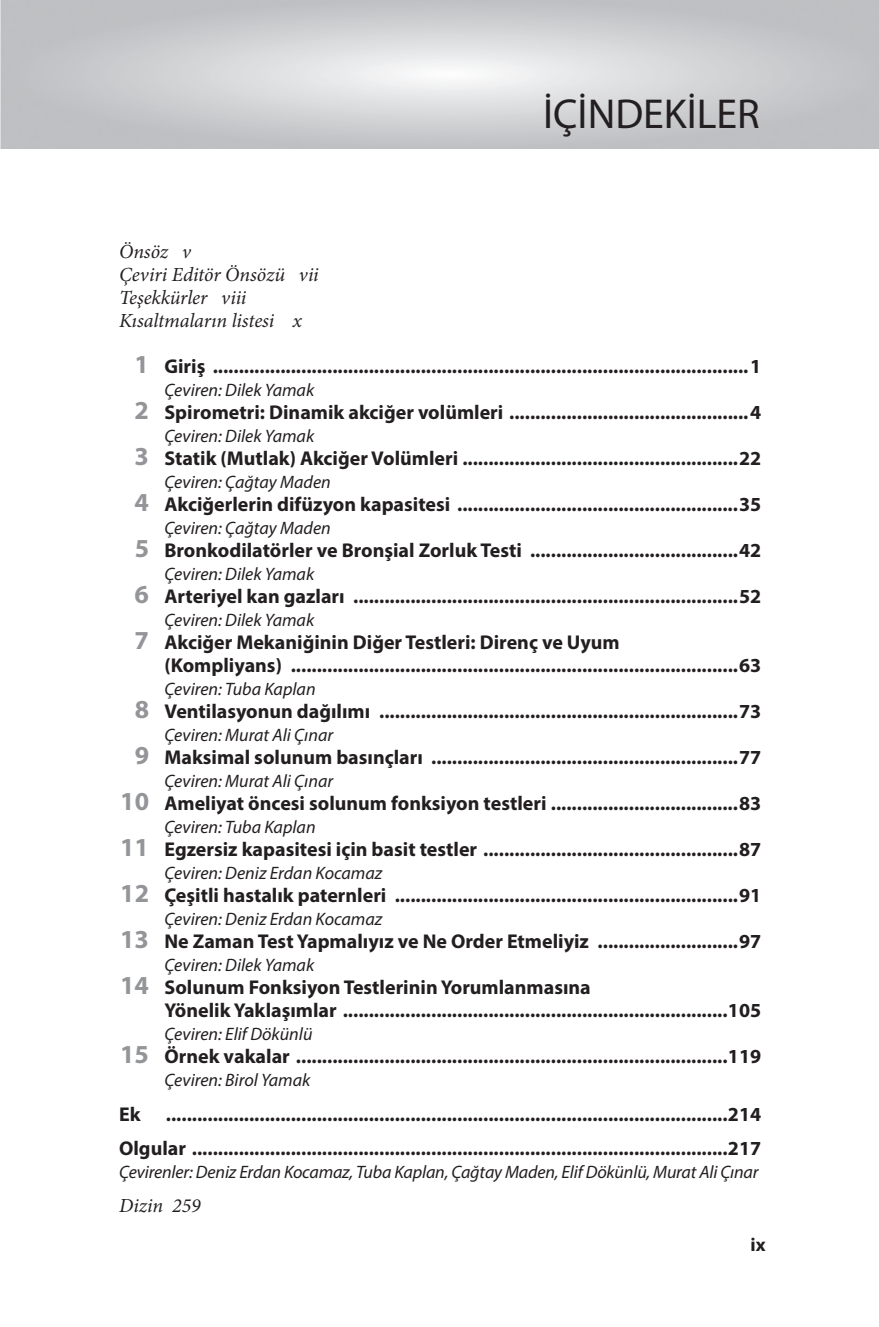
<style>
.page{position:relative;width:879px;height:1327px;background:#fff}
.page>*{position:absolute;margin:0;border:0;box-sizing:border-box;transform-origin:0 0}
.t1{font:42px "Myriad Pro";color:#231f20}
.t2{font:700 20px/23px "Myriad Pro";color:#231f20}
.t3{font:italic 20px/23px "Minions";letter-spacing:-.01em;color:#231f20}
.t4{font:700 19px "Myriad Pro";color:#231f20}
.t5{font:italic 18px "Myriad Pro";color:#231f20}
.s1{font-size:26px;color:#939598}
</style>
<div class="page">
<h1 class="t1" style="left:543px;top:88px;width:218px">İÇİNDEKİLER</h1>
<p class="t3" style="left:119px;top:240px;width:201px">Önsöz v<br>Çeviri Editör Önsözü vii<br>Teşekkürler viii<br>Kısaltmaların listesi x</p>
<p class="t2" style="left:135px;top:354px;width:628px"><span class="s1">1</span> Giriş .......................................................................................................1</p>
<p class="t5" style="left:164px;top:379px;width:151px">Çeviren: Dilek Yamak</p>
<p class="t2" style="left:135px;top:400px;width:628px"><span class="s1">2</span> Spirometri: Dinamik akciğer volümleri ..............................................4</p>
<p class="t5" style="left:164px;top:425px;width:151px">Çeviren: Dilek Yamak</p>
<p class="t2" style="left:135px;top:446px;width:628px"><span class="s1">3</span> Statik (Mutlak) Akciğer Volümleri .....................................................22</p>
<p class="t5" style="left:164px;top:471px;width:168px">Çeviren: Çağtay Maden</p>
<p class="t2" style="left:135px;top:492px;width:628px"><span class="s1">4</span> Akciğerlerin difüzyon kapasitesi ......................................................35</p>
<p class="t5" style="left:164px;top:517px;width:168px">Çeviren: Çağtay Maden</p>
<p class="t2" style="left:135px;top:538px;width:628px"><span class="s1">5</span> Bronkodilatörler ve Bronşial Zorluk Testi ........................................42</p>
<p class="t5" style="left:164px;top:563px;width:151px">Çeviren: Dilek Yamak</p>
<p class="t2" style="left:135px;top:584px;width:628px"><span class="s1">6</span> Arteriyel kan gazları ..........................................................................52</p>
<p class="t5" style="left:164px;top:609px;width:151px">Çeviren: Dilek Yamak</p>
<p class="t2" style="left:164px;top:630px;width:598px;text-indent:-30px"><span class="s1">7</span> Akciğer Mekaniğinin Diğer Testleri: Direnç ve Uyum<br>(Kompliyans) ......................................................................................63</p>
<p class="t5" style="left:164px;top:678px;width:153px">Çeviren: Tuba Kaplan</p>
<p class="t2" style="left:135px;top:699px;width:628px"><span class="s1">8</span> Ventilasyonun dağılımı .....................................................................73</p>
<p class="t5" style="left:164px;top:724px;width:170px">Çeviren: Murat Ali Çınar</p>
<p class="t2" style="left:135px;top:745px;width:628px"><span class="s1">9</span> Maksimal solunum basınçları ...........................................................77</p>
<p class="t5" style="left:164px;top:770px;width:170px">Çeviren: Murat Ali Çınar</p>
<p class="t2" style="left:120px;top:791px;width:642px"><span class="s1">10</span> Ameliyat öncesi solunum fonksiyon testleri ....................................83</p>
<p class="t5" style="left:164px;top:816px;width:153px">Çeviren: Tuba Kaplan</p>
<p class="t2" style="left:120px;top:837px;width:642px"><span class="s1">11</span> Egzersiz kapasitesi için basit testler .................................................87</p>
<p class="t5" style="left:164px;top:862px;width:219px">Çeviren: Deniz Erdan Kocamaz</p>
<p class="t2" style="left:120px;top:883px;width:642px"><span class="s1">12</span> Çeşitli hastalık paternleri ..................................................................91</p>
<p class="t5" style="left:164px;top:908px;width:219px">Çeviren: Deniz Erdan Kocamaz</p>
<p class="t2" style="left:120px;top:929px;width:642px"><span class="s1">13</span> Ne Zaman Test Yapmalıyız ve Ne Order Etmeliyiz ...........................97</p>
<p class="t5" style="left:164px;top:954px;width:151px">Çeviren: Dilek Yamak</p>
<p class="t2" style="left:164px;top:975px;width:598px;text-indent:-44px"><span class="s1">14</span> Solunum Fonksiyon Testlerinin Yorumlanmasına<br>Yönelik Yaklaşımlar ..........................................................................105</p>
<p class="t5" style="left:164px;top:1023px;width:149px">Çeviren: Elif Dökünlü</p>
<p class="t2" style="left:120px;top:1044px;width:642px"><span class="s1">15</span> Örnek vakalar ...................................................................................119</p>
<p class="t5" style="left:164px;top:1069px;width:147px">Çeviren: Birol Yamak</p>
<p class="t2" style="left:119px;top:1101px;width:23px">Ek</p>
<p class="t2" style="left:119px;top:1096px;width:644px;line-height:34.4px;text-align:right">............................................................................................................214<br>Olgular .......................................................................................................217</p>
<p class="t5" style="left:119px;top:1161px;width:641px">Çevirenler: Deniz Erdan Kocamaz, Tuba Kaplan, Çağtay Maden, Elif Dökünlü, Murat Ali Çınar</p>
<p class="t3" style="left:119px;top:1194px;width:83px">Dizin 259</p>
<p class="t4" style="left:750px;top:1231px;width:17px">ix</p>
</div>
